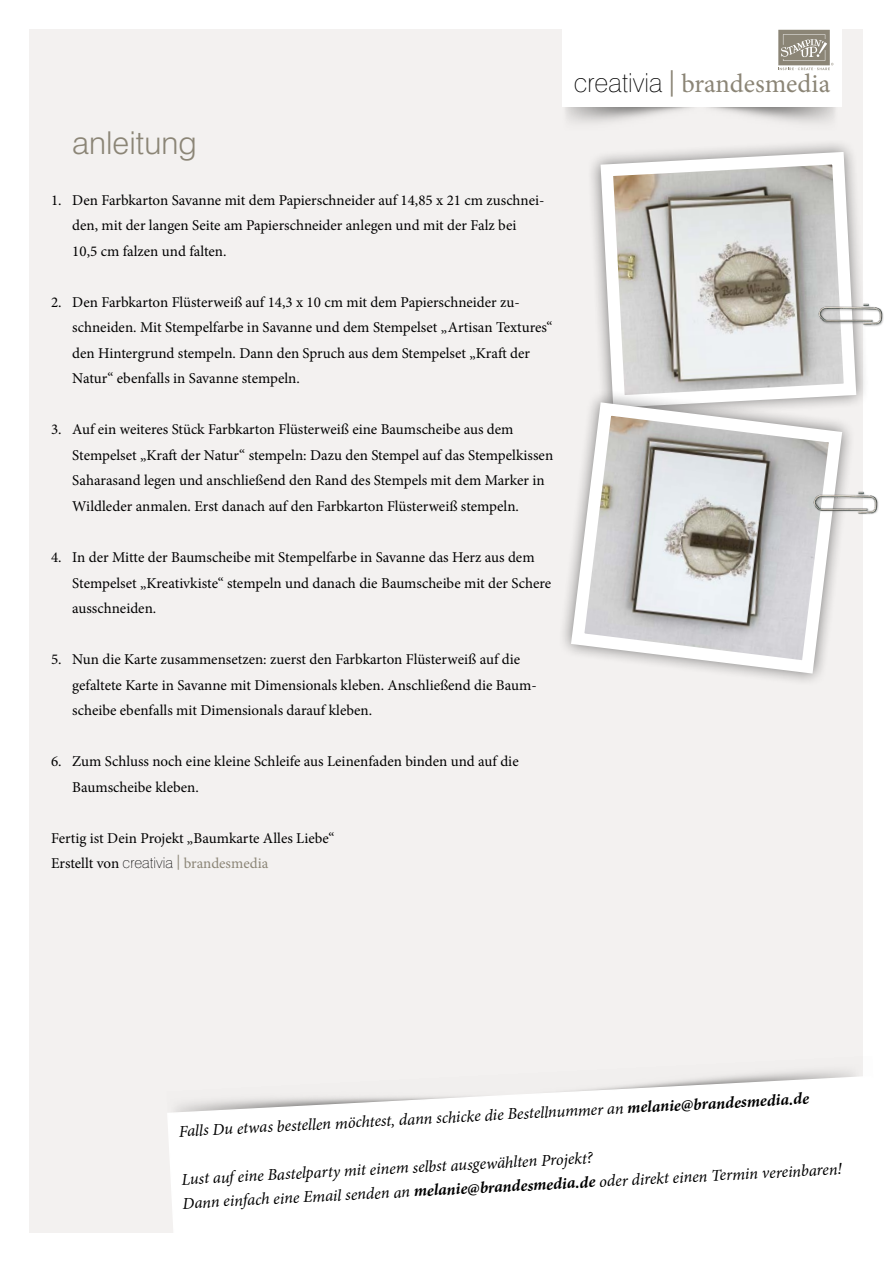
<style>
.page{position:relative;width:893px;height:1263px;background:#fff}
.page>*{position:absolute;margin:0;border:0;box-sizing:border-box;transform-origin:0 0}
.t1{font:300 31.5px "Swiss 721 BT";color:#8b8576}
.t2{font:26.4px "Minion Pro";color:#8b8576}
.t3{font:italic 16.5px/24px "Minion Pro";color:#000}
.t4{font:15px/25.5px "Minion Pro";color:#000}
.s1{font-family:"Swiss 721 BT";font-weight:100}
.s2{color:#8b8576}
.s3{font-family:"Swiss 721 BT";font-weight:100;color:#000}
.s4{font-weight:700}
</style>
<div class="page">
<div style="left:30px;top:30px;width:833px;height:1203px;background:#f3f1f0"></div>
<svg style="left:167px;top:1075px;width:696px;height:158px"></svg>
<img style="left:562px;top:106px;width:280px;height:17px">
<div style="left:562px;top:28px;width:280px;height:78px;background:#fff"></div>
<div style="left:587px;top:138px;width:283px;height:283px;background:#000;opacity:.5"></div>
<svg style="left:594px;top:146px;width:269px;height:268px"></svg>
<div style="left:818px;top:304px;width:66px;height:23px;background:#000;opacity:.3"></div>
<img style="left:800px;top:303px;width:83px;height:22px">
<div style="left:558px;top:389px;width:297px;height:298px;background:#000;opacity:.5"></div>
<svg style="left:564px;top:396px;width:285px;height:284px"></svg>
<div style="left:813px;top:492px;width:66px;height:24px;background:#000;opacity:.3"></div>
<img style="left:795px;top:492px;width:83px;height:21px">
<svg style="left:778px;top:30px;width:55px;height:40px;background:#aaa69b"></svg>
<h1 class="t1" style="left:72px;top:124px;width:126px">anleitung</h1>
<p class="t4" style="left:72px;top:187px;width:474px;text-indent:-21px">1. Den Farbkarton Savanne mit dem Papierschneider auf 14,85 x 21 cm zuschnei&shy;den, mit der langen Seite am Papierschneider anlegen und mit der Falz bei<br>10,5 cm falzen und falten.</p>
<p class="t4" style="left:72px;top:289px;width:482px;text-indent:-21px">2. Den Farbkarton Flüsterweiß auf 14,3 x 10 cm mit dem Papierschneider zu&shy;schneiden. Mit Stempelfarbe in Savanne und dem Stempelset „Artisan Textures“ den Hintergrund stempeln. Dann den Spruch aus dem Stempelset „Kraft der Natur“ ebenfalls in Savanne stempeln.</p>
<p class="t4" style="left:72px;top:417px;width:482px;text-indent:-21px">3. Auf ein weiteres Stück Farbkarton Flüsterweiß eine Baumscheibe aus dem Stempelset „Kraft der Natur“ stempeln: Dazu den Stempel auf das Stempelkissen Saharasand legen und anschließend den Rand des Stempels mit dem Marker in Wildleder anmalen. Erst danach auf den Farbkarton Flüsterweiß stempeln.</p>
<p class="t4" style="left:72px;top:544px;width:480px;text-indent:-21px">4. In der Mitte der Baumscheibe mit Stempelfarbe in Savanne das Herz aus dem<br>Stempelset „Kreativkiste“ stempeln und danach die Baumscheibe mit der Schere ausschneiden.</p>
<p class="t4" style="left:72px;top:646px;width:466px;text-indent:-21px">5. Nun die Karte zusammensetzen: zuerst den Farbkarton Flüsterweiß auf die gefaltete Karte in Savanne mit Dimensionals kleben. Anschließend die Baum&shy;scheibe ebenfalls mit Dimensionals darauf kleben.</p>
<p class="t4" style="left:72px;top:748px;width:448px;text-indent:-21px">6. Zum Schluss noch eine kleine Schleife aus Leinenfaden binden und auf die<br>Baumscheibe kleben.</p>
<p class="t4" style="left:51px;top:825px;width:285px">Fertig ist Dein Projekt „Baumkarte Alles Liebe“<br>Erstellt von <span class="s1">creativia</span> <span class="s2">| brandesmedia</span></p>
<h2 class="t2" style="left:574px;top:66px;width:258px"><span class="s3">creativia</span> | brandesmedia</h2>
<p class="t3" style="left:178px;top:1119px;width:632px;rotate:-3deg">Falls Du etwas bestellen möchtest, dann schicke die Bestellnummer an <span class="s4">melanie@brandesmedia.de</span></p>
<p class="t3" style="left:181px;top:1167px;width:662px;rotate:-3deg">Lust auf eine Bastelparty mit einem selbst ausgewählten Projekt?<br>Dann einfach eine Email senden an <span class="s4">melanie@brandesmedia.de</span> oder direkt einen Termin vereinbaren!</p>
</div>
